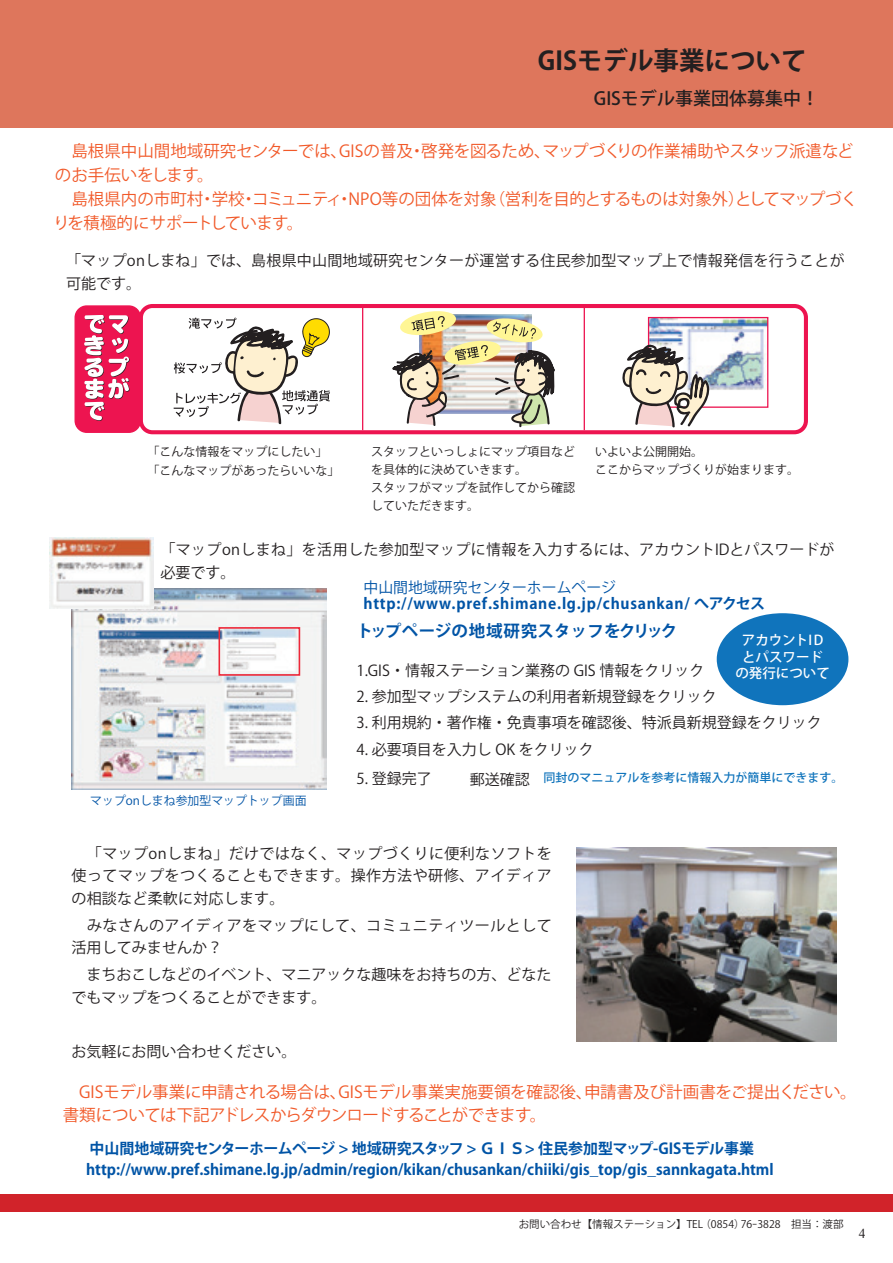
<style>
.page{position:relative;width:893px;height:1263px;background:#fff}
.page>*{position:absolute;margin:0;border:0;box-sizing:border-box;transform-origin:0 0}
.t1{font:700 25.5px "Koz Go Pro";color:#231f20}
.t2{font:500 18px "Koz Go Pro";color:#231f20}
.t3{font:16.5px/24px "Koz Go Pro";letter-spacing:-.015em;color:#f15929}
.t4{font:700 16.5px "Koz Go Pro";letter-spacing:.01em;color:#0154a6}
.t5{font:15px/22.5px "Koz Go Pro";color:#231f20}
.t6{font:700 15px/21px "Koz Go Pro";color:#0154a6}
.t7{font:15px/22.5px "Koz Go Pro";letter-spacing:.025em;color:#231f20}
.t8{font:700 15px "Koz Go Pro";letter-spacing:.05em;color:#0154a6}
.t9{font:15px/22.5px "Koz Go Pro";letter-spacing:.03em;color:#231f20}
.t10{font:15px "Koz Go Pro";color:#0154a6}
.t11{font:500 13.5px/16.2px "Koz Go Pro";color:#fff;text-align:center}
.t12{font:13.5px "Times New Roman";color:#231f20}
.t13{font:12px/18px "Koz Go Pro";color:#231f20}
.t14{font:500 12px "Koz Go Pro";color:#1074bc}
.t15{font:12px "Koz Go Pro";color:#0154a6}
.t16{font:10.5px "Koz Go Pro";color:#231f20}
.s1{font-weight:400;font-size:15px;color:#231f20}
</style>
<div class="page">
<img style="left:72px;top:589px;width:255px;height:200px">
<div style="left:0;top:0;width:893px;height:128px;background:#de765c"></div>
<div style="left:0;top:1195px;width:893px;height:17px;background:#d1232a"></div>
<div style="left:717px;top:613px;width:131px;height:92px;background:#1074bc;border-radius:50%"></div>
<div style="left:218px;top:627px;width:82px;height:49px;border:2px solid #ed2738"></div>
<img style="left:49px;top:538px;width:104px;height:71px">
<img style="left:577px;top:847px;width:259px;height:195px">
<div style="left:139px;top:304px;width:669px;height:130px;border:4px solid #ed1450;border-radius:12px"></div>
<div style="left:75px;top:306px;width:65px;height:126px;background:#ed1450;border-radius:12px"></div>
<div style="left:75px;top:305px;width:66px;height:128px;border:1px solid #ed1450;border-radius:12px"></div>
<svg style="left:84px;top:315px;width:46px;height:106px"></svg>
<img style="left:650px;top:319px;width:116px;height:71px">
<div style="left:648px;top:317px;width:120px;height:91px;border:1px solid #ed1450"></div>
<svg style="left:622px;top:344px;width:89px;height:84px"></svg>
<hr style="left:362px;top:306px;width:1px;height:124px;background:#ed1450">
<hr style="left:584px;top:306px;width:1px;height:124px;background:#ed1450">
<img style="left:392px;top:311px;width:163px;height:117px">
<svg style="left:174px;top:318px;width:156px;height:107px"></svg>
<h1 class="t1" style="left:538px;top:44px;width:270px">GISモデル事業について</h1>
<p class="t2" style="left:594px;top:87px;width:227px">GISモデル事業団体募集中！</p>
<p class="t3" style="left:53px;top:139px;width:806px">　島根県中山間地域研究センターでは、GISの普及・啓発を図るため、マップづくりの作業補助やスタッフ派遣などのお手伝いをします。<br>　島根県内の市町村・学校・コミュニティ・NPO等の団体を対象（営利を目的とするものは対象外）としてマップづくりを積極的にサポートしています。</p>
<p class="t5" style="left:66px;top:250px;width:780px">「マップonしまね」では、島根県中山間地域研究センターが運営する住民参加型マップ上で情報発信を行うことが可能です。</p>
<p class="t13" style="left:148px;top:442px;width:193px;line-height:19.5px">「こんな情報をマップにしたい」「こんなマップがあったらいいな」</p>
<p class="t13" style="left:371px;top:443px;width:205px">スタッフといっしょにマップ項目などを具体的に決めていきます。<br>スタッフがマップを試作してから確認していただきます。</p>
<p class="t13" style="left:595px;top:443px;width:205px">いよいよ公開開始。<br>ここからマップづくりが始まります。</p>
<p class="t7" style="left:161px;top:539px;width:675px">「マップonしまね」を活用した参加型マップに情報を入力するには、アカウントIDとパスワードが必要です。</p>
<p class="t10" style="left:363px;top:577px;width:254px">中山間地域研究センターホームページ</p>
<p class="t15" style="left:90px;top:792px;width:218px">マップonしまね参加型マップトップ画面</p>
<p class="t8" style="left:363px;top:594px;width:403px">http://www.pref.shimane.lg.jp/chusankan/ へアクセス</p>
<p class="t4" style="left:356px;top:620px;width:323px">トップページの地域研究スタッフをクリック</p>
<p class="t11" style="left:735px;top:633px;width:96px">アカウントIDとパスワードの発行について</p>
<p class="t5" style="left:356px;top:659px;width:350px">1.GIS・情報ステーション業務の GIS 情報をクリック</p>
<p class="t5" style="left:356px;top:686px;width:362px">2. 参加型マップシステムの利用者新規登録をクリック</p>
<p class="t5" style="left:356px;top:711px;width:467px">3. 利用規約・著作権・免責事項を確認後、特派員新規登録をクリック</p>
<p class="t5" style="left:356px;top:738px;width:239px">4. 必要項目を入力し OK をクリック</p>
<p class="t5" style="left:356px;top:768px;width:77px">5. 登録完了</p>
<p class="t14" style="left:455px;top:770px;width:390px"><span class="s1">　郵送確認　</span>同封のマニュアルを参考に情報入力が簡単にできます。</p>
<p class="t5" style="left:72px;top:842px;width:482px;text-align:justify">　「マップonしまね」だけではなく、マップづくりに便利なソフトを使ってマップをつくることもできます。操作方法や研修、アイディアの相談など柔軟に対応します。</p>
<p class="t9" style="left:72px;top:914px;width:482px">　みなさんのアイディアをマップにして、コミュニティツールとして活用してみませんか？</p>
<p class="t5" style="left:72px;top:964px;width:481px">　まちおこしなどのイベント、マニアックな趣味をお持ちの方、どなたでもマップをつくることができます。</p>
<p class="t5" style="left:72px;top:1040px;width:226px">お気軽にお問い合わせください。</p>
<p class="t3" style="left:63px;top:1081px;width:796px;line-height:22.5px">　GISモデル事業に申請される場合は、GISモデル事業実施要領を確認後、申請書及び計画書をご提出ください。書類については下記アドレスからダウンロードすることができます。</p>
<p class="t6" style="left:86px;top:1139px;width:689px">中山間地域研究センターホームページ &gt; 地域研究スタッフ &gt; ＧＩＳ&gt; 住民参加型マップ-GISモデル事業http://www.pref.shimane.lg.jp/admin/region/kikan/chusankan/chiiki/gis_top/gis_sannkagata.html</p>
<p class="t16" style="left:519px;top:1217px;width:326px">お問い合わせ【情報ステーション】TEL（0854）76ｰ3828　担当：渡部</p>
<p class="t12" style="left:859px;top:1225px;width:8px">4</p>
</div>
